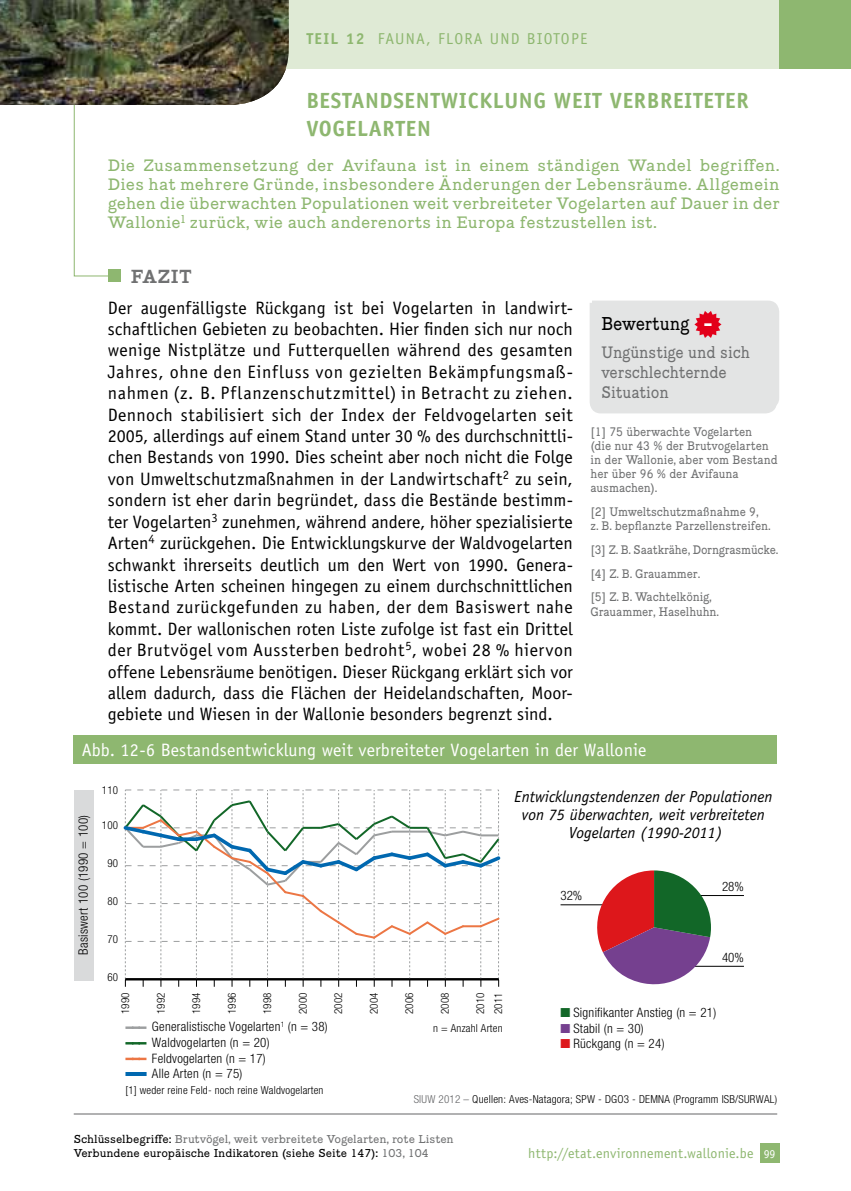
<style>
.page{position:relative;width:851px;height:1191px;background:#fff}
.page>*{position:absolute;margin:0;border:0;box-sizing:border-box;transform-origin:0 0}
.t1{font:700 22px "Officina Sans Std";color:#8eb770}
.t2{font:18px/21.4px "Officina Sans Std";color:#000;text-align:justify}
.t3{font:18px "Officina Sans Std";letter-spacing:.005em;color:#fff}
.t4{font:18px "Piek";letter-spacing:-.005em;color:#000;scale:.9 1}
.t5{font:700 18px "Piek";letter-spacing:.04em;color:#707172}
.t6{font:16px/19.2px "Piek";color:#8eb770;text-align:justify}
.t7{font:italic 16px/18px "Officina Sans Std";color:#000;text-align:center}
.t8{font:16px/20px "Piek";letter-spacing:-.02em;color:#707172;scale:.9 1}
.t9{font:16px/20px "Piek";color:#707172;scale:.9 1}
.t10{font:15.8px "Officina Sans Std";letter-spacing:.08em;color:#8eb770}
.t11{font:14px "Officina Sans Std";letter-spacing:.01em;color:#8eb770}
.t12{font:300 condensed 13px "Helvetica Neue LT Std";letter-spacing:.02em;color:#000}
.t13{font:12px/14px "Piek";letter-spacing:-.01em;color:#707172;scale:.9 1}
.t14{font:300 condensed 11px/17.8px "Helvetica Neue LT Std";letter-spacing:.02em;color:#000}
.t15{font:11px/14px "Piek";color:#000}
.s1{font-weight:700}
.s2{font-size:32px;color:#fff}
.s3{color:#126728}
.s4{color:#75408f}
.s5{color:#dd171b}
.s6{font-weight:400;color:#009e30}
.s7{color:#646567}
.s8{color:#707172}
.s9{font-size:12px;color:#fff}
</style>
<div class="page">
<img style="left:0;top:68px;width:73px;height:37px">
<svg style="left:73px;top:68px;width:279px;height:209px"></svg>
<div style="left:114px;top:249px;width:260px;height:40px;background:#fff"></div>
<div style="left:778px;top:0;width:72px;height:68px;background:#8eb770"></div>
<svg style="left:0;top:0;width:778px;height:68px;background:#a9b19b"></svg>
<div style="left:108px;top:269px;width:12px;height:13px;background:#8eb770"></div>
<div style="left:759px;top:1143px;width:20px;height:19px;background:#8eb770"></div>
<div style="left:74px;top:735px;width:703px;height:28px;background:#8eb770"></div>
<hr style="left:74px;top:1113px;width:703px;height:1px;background:#646567">
<hr style="left:677px;top:895px;width:66px;height:1px;background:#000">
<hr style="left:560px;top:904px;width:67px;height:1px;background:#000">
<hr style="left:677px;top:966px;width:66px;height:1px;background:#000">
<div style="left:74px;top:790px;width:20px;height:190px;background:#d9dadb"></div>
<svg style="left:589px;top:870px;width:121px;height:115px"></svg>
<svg style="left:125px;top:1026px;width:21px;height:3px"></svg>
<svg style="left:125px;top:1042px;width:21px;height:2px"></svg>
<svg style="left:125px;top:1057px;width:21px;height:3px"></svg>
<svg style="left:123px;top:789px;width:378px;height:197px"></svg>
<hr style="left:125px;top:1072px;width:21px;height:4px;background:#0068b0">
<div style="left:590px;top:300px;width:189px;height:113px;background:#e3e4e4"></div>
<p class="t10" style="left:306px;top:30px;width:282px"><span class="s1">TEIL 12</span> FAUNA, FLORA UND BIOTOPE</p>
<p class="t1" style="left:306px;top:87px;width:27px">BESTANDSENTWICKLUNG</p>
<p class="t1" style="left:554px;top:87px;width:13px">WEIT</p>
<p class="t1" style="left:609px;top:87px;width:13px">VERBREITETER</p>
<p class="t1" style="left:306px;top:115px;width:26px">VOGELARTEN</p>
<p class="t6" style="left:108px;top:155px;width:673px">Die Zusammensetzung der Avifauna ist in einem ständigen Wandel begriffen.<br>Dies hat mehrere Gründe, insbesondere Änderungen der Lebensräume. Allgemein gehen die überwachten Populationen weit verbreiteter Vogelarten auf Dauer in der Wallonie<sup>1</sup> zurück, wie auch anderenorts in Europa festzustellen ist.</p>
<p class="t5" style="left:131px;top:265px;width:62px">Fazit</p>
<p class="t2" style="left:108px;top:297px;width:466px">Der augenfälligste Rückgang ist bei Vogelarten in landwirt&shy;schaftlichen Gebieten zu beobachten. Hier finden sich nur noch wenige Nistplätze und Futterquellen während des gesamten Jahres, ohne den Einfluss von gezielten Bekämpfungsmaß&shy;nahmen (z. B. Pflanzenschutzmittel) in Betracht zu ziehen.<br>Dennoch stabilisiert sich der Index der Feldvogelarten seit 2005, allerdings auf einem Stand unter 30 % des durchschnittli&shy;chen Bestands von 1990. Dies scheint aber noch nicht die Folge von Umweltschutzmaßnahmen in der Landwirtschaft<sup>2</sup> zu sein, sondern ist eher darin begründet, dass die Bestände bestimm&shy;ter Vogelarten<sup>3</sup> zunehmen, während andere, höher spezialisierte Arten<sup>4</sup> zurückgehen. Die Entwicklungskurve der Waldvogelarten schwankt ihrerseits deutlich um den Wert von 1990. Genera&shy;listische Arten scheinen hingegen zu einem durchschnittlichen Bestand zurückgefunden zu haben, der dem Basiswert nahe kommt. Der wallonischen roten Liste zufolge ist fast ein Drittel der Brutvögel vom Aussterben bedroht<sup>5</sup>, wobei 28 % hiervon offene Lebensräume benötigen. Dieser Rückgang erklärt sich vor allem dadurch, dass die Flächen der Heidelandschaften, Moor&shy;gebiete und Wiesen in der Wallonie besonders begrenzt sind.</p>
<p class="t4" style="left:603px;top:310px;width:99px">Bewertung</p>
<p class="t8" style="left:603px;top:340px;width:161px">Ungünstige und sich verschlechternde<br>Situation</p>
<p class="t13" style="left:590px;top:425px;width:209px">[1] 75 überwachte Vogelarten<br>(die nur 43 % der Brutvogelarten in der Wallonie, aber vom Bestand her über 96 % der Avifauna ausmachen).</p>
<p class="t13" style="left:590px;top:505px;width:202px">[2] Umweltschutzmaßnahme 9,<br>z. B. bepflanzte Parzellenstreifen.</p>
<p class="t13" style="left:590px;top:538px;width:210px;line-height:23.8px">[3] Z. B. Saatkrähe, Dorngrasmücke. [4] Z. B. Grauammer.<br>[5] Z. B. Wachtelkönig,</p>
<p class="t13" style="left:590px;top:604px;width:144px">Grauammer, Haselhuhn.</p>
<p class="t4" style="left:601px;top:313px;width:127px">Bewertung <span class="s2">-</span></p>
<p class="t9" style="left:601px;top:342px;width:167px">Ungünstige und sich verschlechternde<br>Situation</p>
<p class="t3" style="left:82px;top:739px;width:566px">Abb. 12-6 Bestandsentwicklung weit verbreiteter Vogelarten in der Wallonie</p>
<p class="t7" style="left:514px;top:787px;width:259px">Entwicklungstendenzen der Populationen von 75 überwachten, weit verbreiteten<br>Vogelarten (1990-2011)</p>
<p class="t14" style="left:102px;top:780px;width:18px">110</p>
<p class="t12" style="left:76px;top:954px;width:141px;rotate:-90deg">Basiswert 100 (1990 = 100)</p>
<p class="t14" style="left:102px;top:816px;width:18px">100</p>
<p class="t14" style="left:107px;top:854px;width:12px">90</p>
<p class="t12" style="left:722px;top:879px;width:23px">28%</p>
<p class="t12" style="left:560px;top:888px;width:23px">32%</p>
<p class="t14" style="left:107px;top:892px;width:12px">80</p>
<p class="t14" style="left:107px;top:930px;width:12px">70</p>
<p class="t12" style="left:722px;top:950px;width:23px">40%</p>
<p class="t14" style="left:107px;top:968px;width:12px">60</p>
<p class="t14" style="left:116px;top:1014px;width:23px;rotate:-90deg">1990</p>
<p class="t14" style="left:152px;top:1014px;width:23px;rotate:-90deg">1992</p>
<p class="t14" style="left:187px;top:1014px;width:23px;rotate:-90deg">1994</p>
<p class="t14" style="left:223px;top:1014px;width:23px;rotate:-90deg">1996</p>
<p class="t14" style="left:258px;top:1014px;width:23px;rotate:-90deg">1998</p>
<p class="t14" style="left:294px;top:1014px;width:23px;rotate:-90deg">2000</p>
<p class="t14" style="left:329px;top:1014px;width:23px;rotate:-90deg">2002</p>
<p class="t14" style="left:365px;top:1014px;width:23px;rotate:-90deg">2004</p>
<p class="t14" style="left:400px;top:1014px;width:23px;rotate:-90deg">2006</p>
<p class="t14" style="left:436px;top:1014px;width:23px;rotate:-90deg">2008</p>
<p class="t14" style="left:471px;top:1014px;width:23px;rotate:-90deg">2010<br>2011</p>
<p class="t12" style="left:560px;top:1005px;width:157px"><span class="s3">■</span> Signifikanter Anstieg (n = 21)</p>
<p class="t12" style="left:560px;top:1020px;width:85px"><span class="s4">■</span> Stabil (n = 30)</p>
<p class="t12" style="left:560px;top:1036px;width:106px"><span class="s5">■</span> Rückgang (n = 24)</p>
<p class="t12" style="left:152px;top:1019px;width:177px">Generalistische Vogelarten<sup>1</sup> (n = 38)</p>
<p class="t12" style="left:126px;top:1035px;width:145px"><span class="s6">–––</span> Waldvogelarten (n = 20)</p>
<p class="t12" style="left:152px;top:1050px;width:115px">Feldvogelarten (n = 17)</p>
<p class="t12" style="left:152px;top:1066px;width:92px">Alle Arten (n = 75)</p>
<p class="t14" style="left:126px;top:1081px;width:199px">[1] weder reine Feld- noch reine Waldvogelarten</p>
<p class="t14" style="left:433px;top:1019px;width:71px">n = Anzahl Arten</p>
<p class="t14" style="left:413px;top:1090px;width:365px"><span class="s7">SIUW 2012 –</span> Quellen: Aves-Natagora; SPW - DGO3 - DEMNA (Programm ISB/SURWAL)</p>
<p class="t15" style="left:74px;top:1132px;width:381px">Schlüsselbegriffe: <span class="s8">Brutvögel, weit verbreitete Vogelarten, rote Listen<br></span>Verbundene europäische Indikatoren (siehe Seite 147): <span class="s8">103, 104</span></p>
<p class="t11" style="left:528px;top:1144px;width:249px">http://etat.environnement.wallonie.be <span class="s9">99</span></p>
</div>
